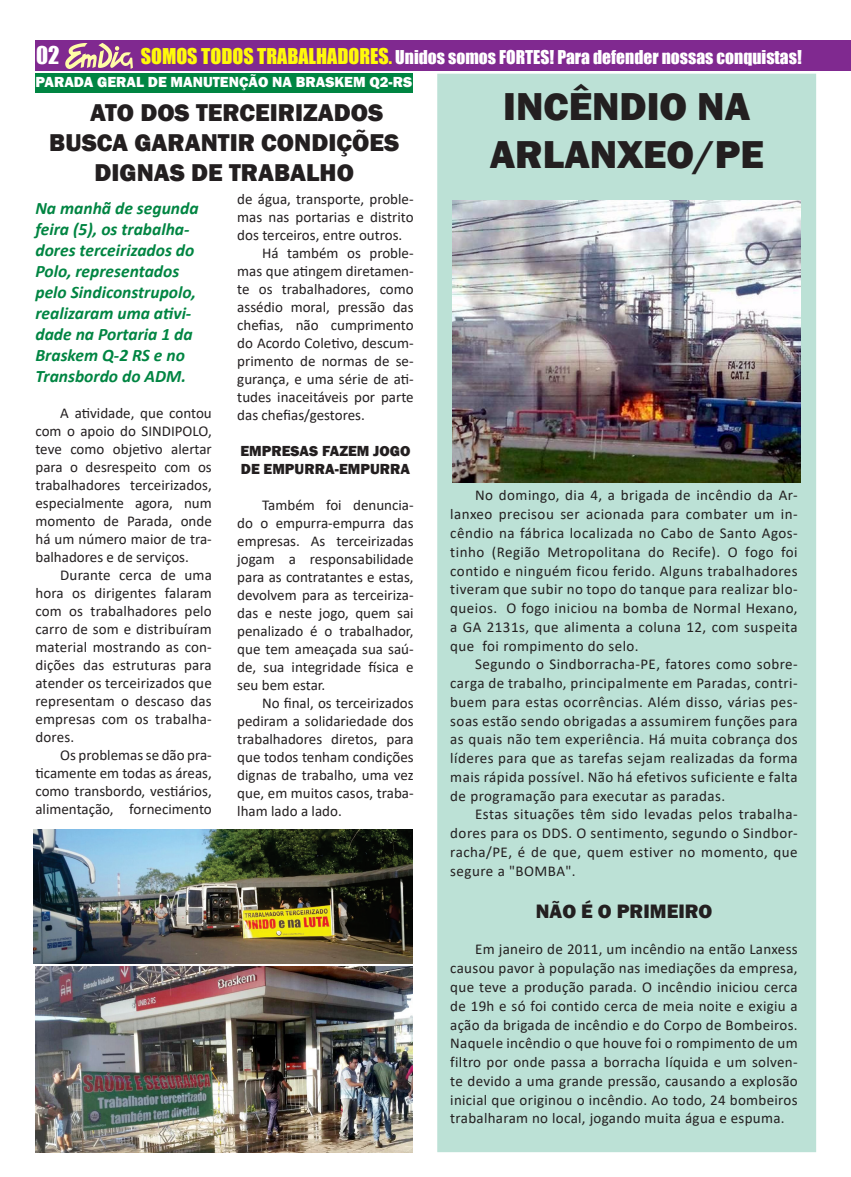
<style>
.page{position:relative;width:851px;height:1177px;background:#fff}
.page>*{position:absolute;margin:0;border:0;box-sizing:border-box;transform-origin:0 0}
.Texto{font:800 40px "Franklin Gothic";color:#231f20}
.Texto-2{font:800 25px "Franklin Gothic";color:#231f20}
.t1{font:22.5px "Impact";color:#fff}
.Texto-3{font:800 20px "Franklin Gothic";color:#231f20}
.Texto-4{font:italic 700 17.5px/21px "Calibri";color:#008542}
.t2{font:17.5px "Impact";color:#fff}
.Texto-5{font:15px/18px "Calibri";color:#231f20;text-align:justify}
.Texto-6{font:800 15px "Franklin Gothic";color:#fff}
.Texto-7{font:800 15px/18px "Franklin Gothic";color:#231f20}
.s1{font-size:20px;color:#fffa0a}
.s2{color:#fffa0a}
</style>
<div class="page">
<div style="left:437px;top:74px;width:379px;height:1078px;background:#bce1d6;border:1px solid #bce1d6"></div>
<div style="left:35px;top:41px;width:815px;height:30px;background:#802990"></div>
<svg style="left:65px;top:43px;width:68px;height:26px"></svg>
<img style="left:453px;top:201px;width:347px;height:281px">
<div style="left:35px;top:74px;width:378px;height:19px;background:#008542"></div>
<img style="left:36px;top:966px;width:376px;height:186px">
<img style="left:34px;top:829px;width:378px;height:134px">
<p class="t1" style="left:36px;top:38px;width:25px">02</p>
<p class="t2" style="left:141px;top:44px;width:662px"><span class="s1">SOMOS TODOS TRABALHADORES</span><span class="s2">.</span> Unidos somos FORTES! Para defender nossas conquistas!</p>
<p class="Texto-6" style="left:35px;top:72px;width:378px">PARADA GERAL DE MANUTENÇÃO NA BRASKEM Q2-RS</p>
<p class="Texto-2" style="left:90px;top:97px;width:295px">ATO DOS TERCEIRIZADOS</p>
<p class="Texto-2" style="left:49px;top:127px;width:351px">BUSCA GARANTIR CONDIÇÕES</p>
<p class="Texto-2" style="left:95px;top:157px;width:261px">DIGNAS DE TRABALHO</p>
<p class="Texto-4" style="left:35px;top:197px;width:165px">Na manhã de segunda feira (5), os trabalha&shy;dores terceirizados do<br>Polo, representados pelo Sindiconstrupolo, realizaram uma ativi&shy;dade na Portaria 1 da<br>Braskem Q-2 RS e no<br>Transbordo do ADM.</p>
<p class="Texto-5" style="left:35px;top:403px;width:178px;text-indent:25px">A atividade, que contou com o apoio do SINDIPOLO, teve como objetivo alertar para o desrespeito com os trabalhadores terceirizados, especialmente agora, num momento de Parada, onde há um número maior de tra&shy;balhadores e de serviços.</p>
<p class="Texto-5" style="left:35px;top:565px;width:178px;text-indent:25px">Durante cerca de uma hora os dirigentes falaram com os trabalhadores pelo carro de som e distribuíram material mostrando as con&shy;dições das estruturas para atender os terceirizados que representam o descaso das empresas com os trabalha&shy;dores.</p>
<p class="Texto-5" style="left:35px;top:745px;width:178px;text-indent:25px">Os problemas se dão pra&shy;ticamente em todas as áreas, como transbordo, vestiários, alimentação, fornecimento</p>
<p class="Texto-5" style="left:237px;top:189px;width:178px">de água, transporte, proble&shy;mas nas portarias e distrito dos terceiros, entre outros.</p>
<p class="Texto-5" style="left:237px;top:243px;width:178px;text-indent:25px">Há também os proble&shy;mas que atingem diretamen&shy;te os trabalhadores, como assédio moral, pressão das chefias, não cumprimento do Acordo Coletivo, descum&shy;primento de normas de se&shy;gurança, e uma série de ati&shy;tudes inaceitáveis por parte das chefias/gestores.</p>
<p class="Texto-7" style="left:240px;top:442px;width:171px">EMPRESAS FAZEM JOGO<br>DE EMPURRA-EMPURRA</p>
<p class="Texto-5" style="left:237px;top:495px;width:178px;text-indent:25px">Também foi denuncia&shy;do o empurra-empurra das empresas. As terceirizadas jogam a responsabilidade para as contratantes e estas, devolvem para as terceiriza&shy;das e neste jogo, quem sai penalizado é o trabalhador, que tem ameaçada sua saú&shy;de, sua integridade física e seu bem estar.</p>
<p class="Texto-5" style="left:237px;top:693px;width:178px;text-indent:25px">No final, os terceirizados pediram a solidariedade dos trabalhadores diretos, para que todos tenham condições dignas de trabalho, uma vez que, em muitos casos, traba&shy;lham lado a lado.</p>
<p class="Texto" style="left:503px;top:81px;width:248px">INCÊNDIO NA</p>
<p class="Texto" style="left:489px;top:129px;width:275px">ARLANXEO/PE</p>
<p class="Texto-5" style="left:450px;top:485px;width:349px;line-height:18.8px;text-indent:25px">No domingo, dia 4, a brigada de incêndio da Ar&shy;lanxeo precisou ser acionada para combater um in&shy;cêndio na fábrica localizada no Cabo de Santo Agos&shy;tinho (Região Metropolitana do Recife). O fogo foi contido e ninguém ficou ferido. Alguns trabalhadores tiveram que subir no topo do tanque para realizar blo&shy;queios. O fogo iniciou na bomba de Normal Hexano, a GA 2131s, que alimenta a coluna 12, com suspeita que foi rompimento do selo.</p>
<p class="Texto-5" style="left:450px;top:654px;width:349px;line-height:18.8px;text-indent:25px">Segundo o Sindborracha-PE, fatores como sobre&shy;carga de trabalho, principalmente em Paradas, contri&shy;buem para estas ocorrências. Além disso, várias pes&shy;soas estão sendo obrigadas a assumirem funções para as quais não tem experiência. Há muita cobrança dos líderes para que as tarefas sejam realizadas da forma mais rápida possível. Não há efetivos suficiente e falta de programação para executar as paradas.</p>
<p class="Texto-5" style="left:450px;top:804px;width:349px;line-height:18.8px;text-indent:25px">Estas situações têm sido levadas pelos trabalha&shy;dores para os DDS. O sentimento, segundo o Sindbor&shy;racha/PE, é de que, quem estiver no momento, que segure a "BOMBA".</p>
<p class="Texto-3" style="left:536px;top:898px;width:178px">NÃO É O PRIMEIRO</p>
<p class="Texto-5" style="left:450px;top:939px;width:349px;line-height:18.8px;text-indent:25px">Em janeiro de 2011, um incêndio na então Lanxess causou pavor à população nas imediações da empresa, que teve a produção parada. O incêndio iniciou cerca de 19h e só foi contido cerca de meia noite e exigiu a ação da brigada de incêndio e do Corpo de Bombeiros.<br>Naquele incêndio o que houve foi o rompimento de um filtro por onde passa a borracha líquida e um solven&shy;te devido a uma grande pressão, causando a explosão inicial que originou o incêndio. Ao todo, 24 bombeiros trabalharam no local, jogando muita água e espuma.</p>
</div>
